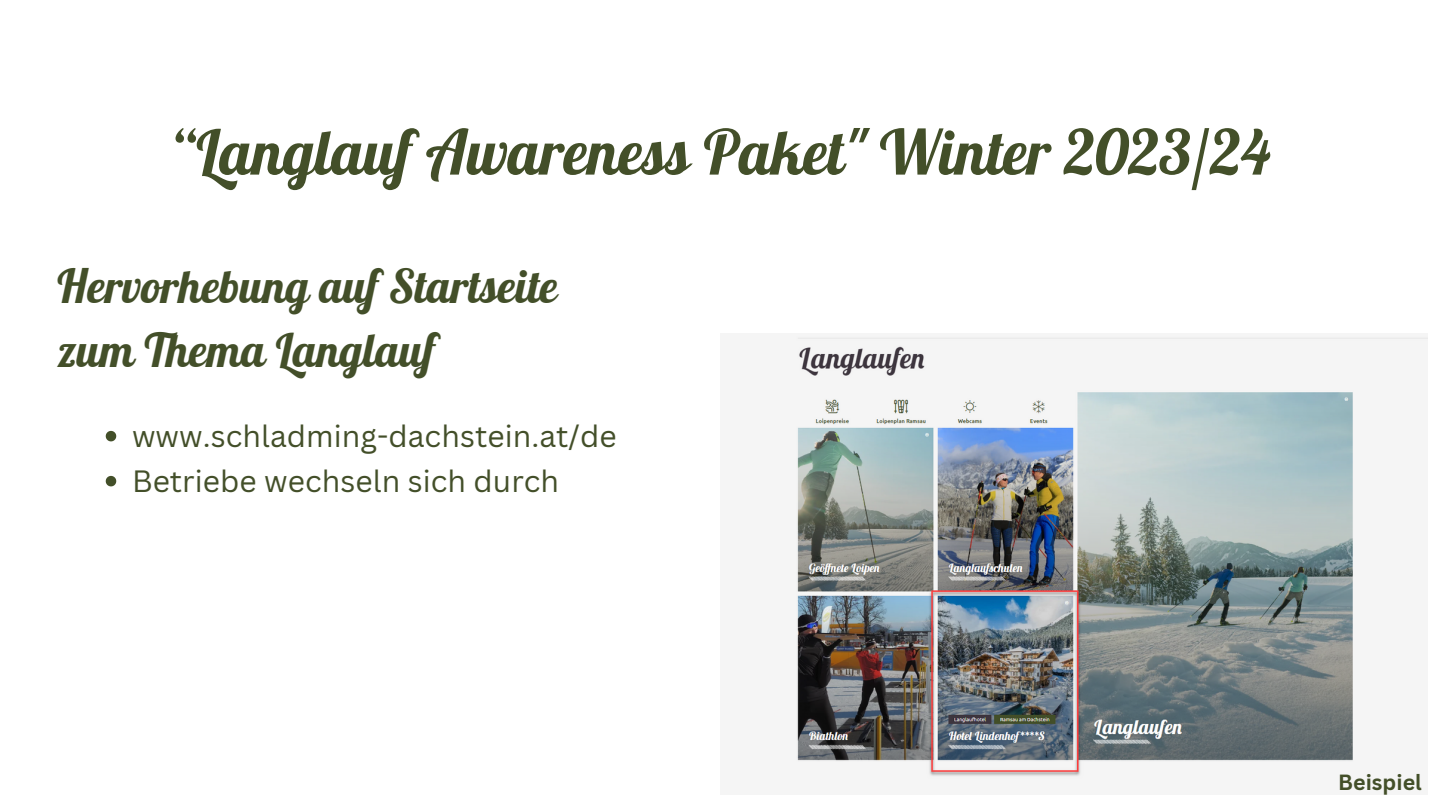
<style>
.page{position:relative;width:1440px;height:810px;background:#fff}
.page>*{position:absolute;margin:0;border:0;box-sizing:border-box;transform-origin:0 0}
.t1{font:62px "Lobster";color:#434f29}
.t2{font:45.8px "Lobster";color:#434f29}
.t3{font:30px "Canva Sans";color:#434f29}
.t4{font:700 21.4px "Canva Sans";color:#434f29}
</style>
<div class="page">
<img style="left:796px;top:336px;width:632px;height:443px">
<svg style="left:106px;top:431px;width:10px;height:10px"></svg>
<svg style="left:106px;top:476px;width:10px;height:10px"></svg>
<p class="t1" style="left:170px;top:113px;width:1102px">“Langlauf Awareness Paket" Winter 2023/24</p>
<p class="t2" style="left:57px;top:258px;width:502px">Hervorhebung auf Startseite</p>
<p class="t2" style="left:57px;top:321px;width:379px">zum Thema Langlauf</p>
<p class="t3" style="left:132px;top:415px;width:486px">www.schladming-dachstein.at/de</p>
<p class="t3" style="left:132px;top:460px;width:429px">Betriebe wechseln sich durch</p>
<p class="t4" style="left:1338px;top:767px;width:85px">Beispiel</p>
</div>
